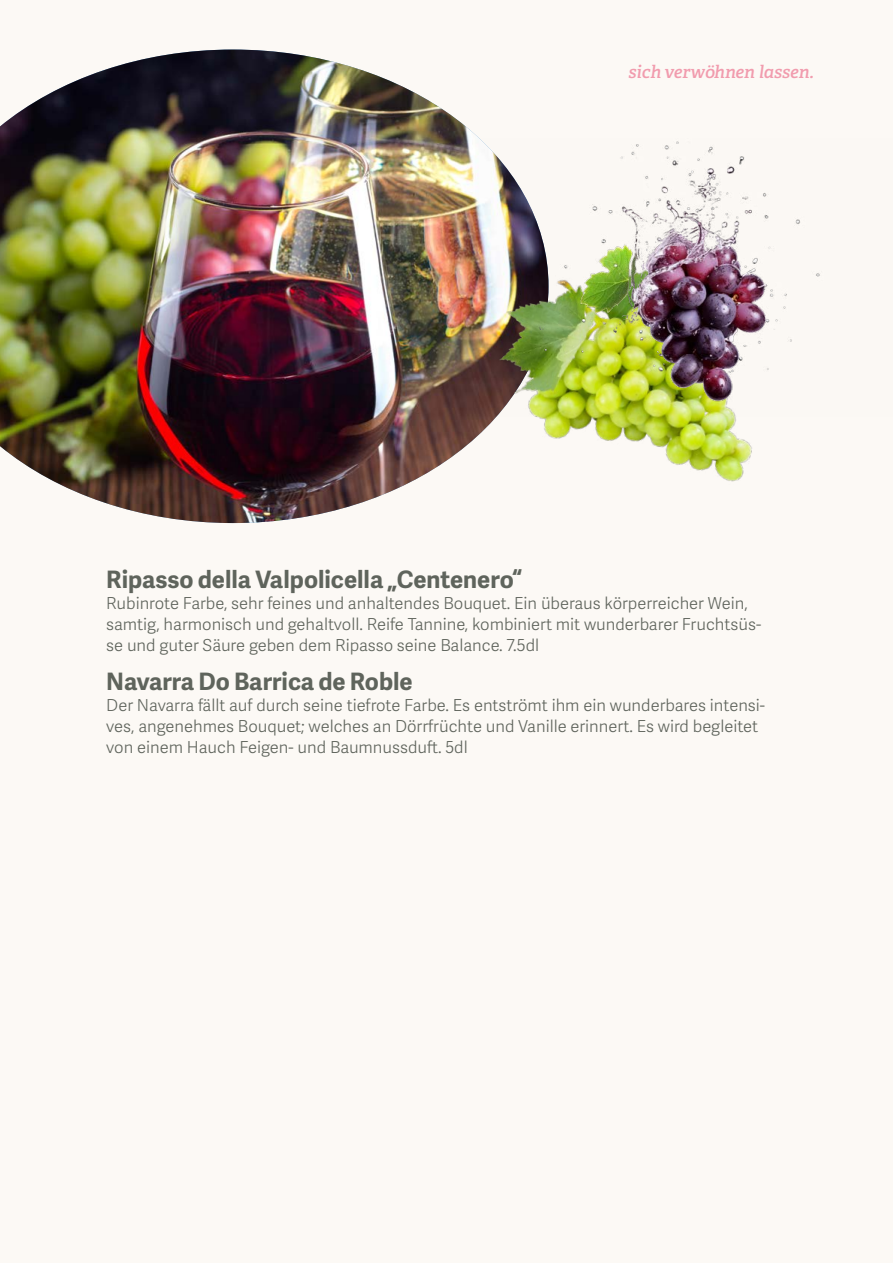
<style>
.page{position:relative;width:893px;height:1263px;background:#fcf9f5}
.page>*{position:absolute;margin:0;border:0;box-sizing:border-box;transform-origin:0 0}
.t1{font:700 24px "Adelle Sans";color:#5f645c}
.t2{font:italic 600 17.55px "Adelle";color:#f19cae}
.t3{font:16.5px/21px "Adelle Sans Lt";color:#5f645c}
</style>
<div class="page">
<img style="left:0;top:50px;width:479px;height:473px">
<img style="left:475px;top:417px;width:277px;height:76px">
<img style="left:475px;top:138px;width:345px;height:279px">
<p class="t2" style="left:628px;top:61px;width:187px">sich verwöhnen lassen.</p>
<h1 class="t1" style="left:106px;top:562px;width:417px">Ripasso della Valpolicella „Centenero“</h1>
<p class="t3" style="left:106px;top:592px;width:656px">Rubinrote Farbe, sehr feines und anhaltendes Bouquet. Ein überaus körperreicher Wein, samtig, harmonisch und gehaltvoll. Reife Tannine, kombiniert mit wunderbarer Fruchtsüs&shy;se und guter Säure geben dem Ripasso seine Balance. 7.5dl</p>
<h1 class="t1" style="left:106px;top:664px;width:308px">Navarra Do Barrica de Roble</h1>
<p class="t3" style="left:106px;top:694px;width:660px">Der Navarra fällt auf durch seine tiefrote Farbe. Es entströmt ihm ein wunderbares intensi&shy;ves, angenehmes Bouquet; welches an Dörrfrüchte und Vanille erinnert. Es wird begleitet von einem Hauch Feigen- und Baumnussduft. 5dl</p>
</div>
